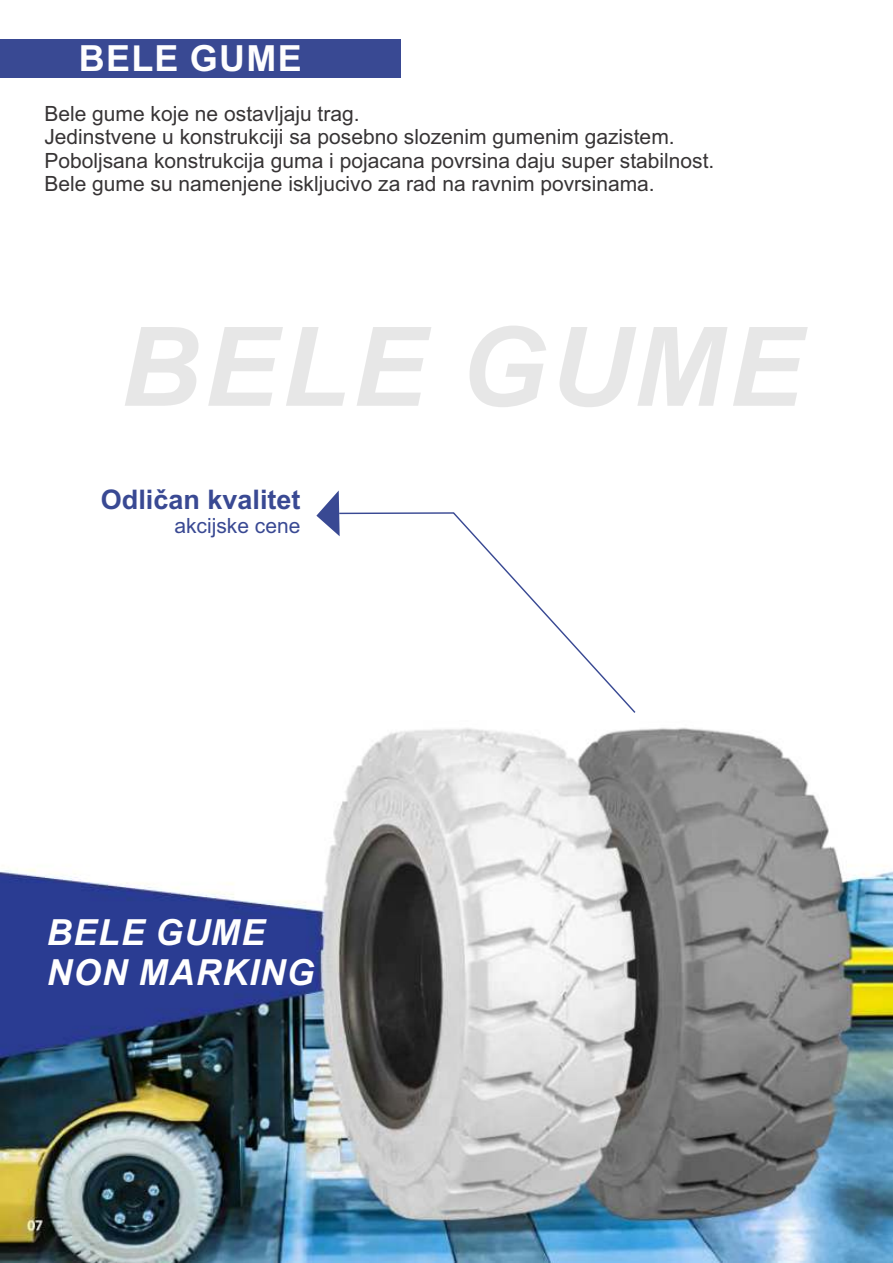
<style>
.page{position:relative;width:893px;height:1263px;background:#fff}
.page>*{position:absolute;margin:0;border:0;box-sizing:border-box;transform-origin:0 0}
.t1{font:italic 700 110.1px "Arial";letter-spacing:.035em;color:rgb(75 75 77/.13)}
.t2{font:italic 700 36px/40.2px "Arial";letter-spacing:.035em;color:#fefefe}
.t3{font:700 36px "Arial";letter-spacing:.035em;color:#fefefe}
.t4{font:700 27px "Arial";color:#394993}
.t5{font:21px/23.4px "Arial";color:#373435}
.t6{font:21px "Arial";color:#394993}
</style>
<div class="page">
<img style="left:0;top:39px;width:893px;height:1224px">
<div style="left:0;top:39px;width:400px;height:38px;background:#394993"></div>
<svg style="left:316px;top:490px;width:24px;height:46px"></svg>
<svg style="left:338px;top:511px;width:299px;height:203px"></svg>
<h2 class="t3" style="left:79px;top:45px;width:224px">BELE GUME</h2>
<p class="t5" style="left:44px;top:103px;width:671px">Bele gume koje ne ostavljaju trag.<br>Jedinstvene u konstrukciji sa posebno slozenim gumenim gazistem.<br>Poboljsana konstrukcija guma i pojacana povrsina daju super stabilnost.<br>Bele gume su namenjene iskljucivo za rad na ravnim povrsinama.</p>
<h1 class="t1" style="left:120px;top:326px;width:683px">BELE GUME</h1>
<p class="t4" style="left:101px;top:489px;width:201px">Odličan kvalitet</p>
<p class="t6" style="left:174px;top:518px;width:128px">akcijske cene</p>
<h2 class="t2" style="left:47px;top:915px;width:269px">BELE GUME<br>NON MARKING</h2>
</div>
